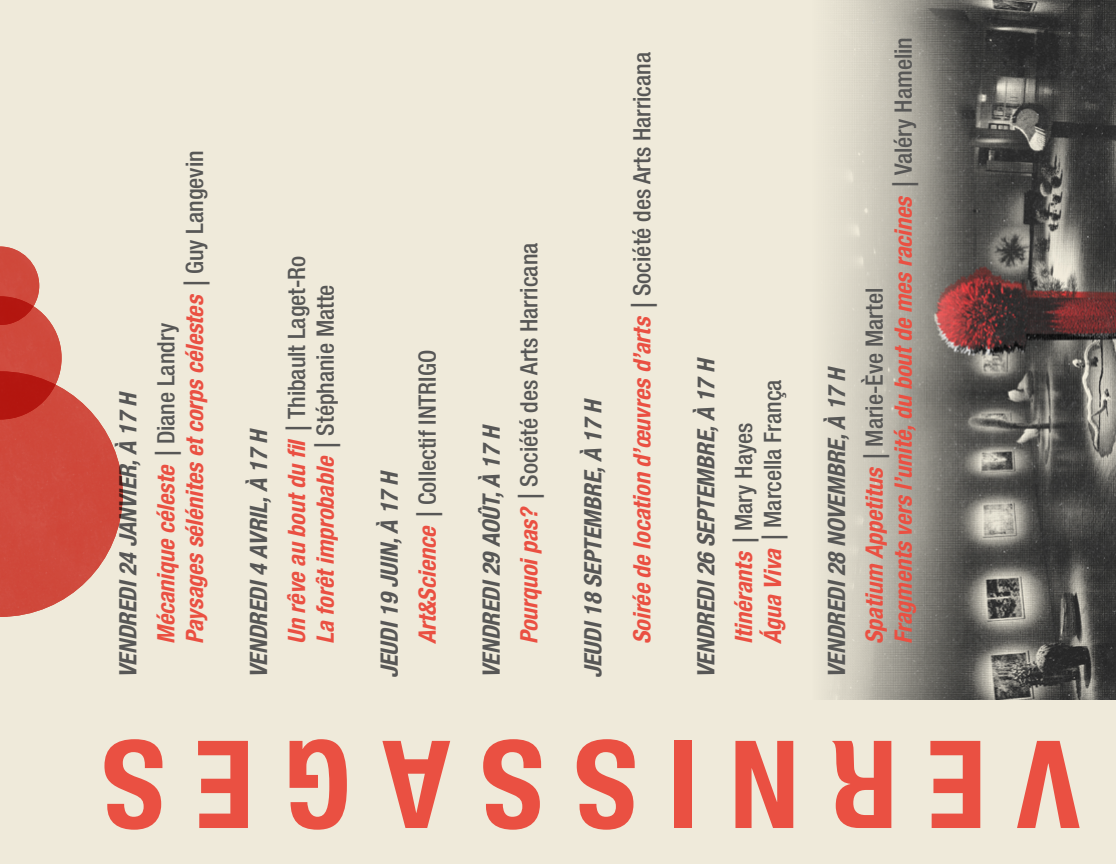
<style>
.page{position:relative;width:1116px;height:864px;background:#efeada}
.page>*{position:absolute;margin:0;border:0;box-sizing:border-box;transform-origin:0 0}
.t1{font:700 condensed 122px "Helvetica Neue LT Std";letter-spacing:.25em;color:#ea5042}
.t2{font:italic 700 condensed 24px/37.8px "Helvetica Neue LT Std";color:#575756}
.t3{font:italic 700 condensed 24px/49px "Helvetica Neue LT Std";color:#ea5042}
.t4{font:500 condensed 24px/37.8px "Helvetica Neue LT Std";color:#575756}
.s1{color:#575756}
.s2{font-weight:500;font-style:normal;color:#575756}
.s3{color:#ea5042}
.s4{font-weight:500;font-style:normal}
.s5{font-weight:700;font-style:italic}
.s6{font-weight:700;font-style:italic;color:#ea5042}
</style>
<div class="page">
<img style="left:826px;top:0;width:290px;height:700px">
<svg style="left:0;top:282px;width:123px;height:335px"></svg>
<img style="left:0;top:247px;width:39px;height:78px">
<p class="t3" style="left:170px;top:644px;width:495px;rotate:-90deg">Paysages sélénites et corps célestes <span class="s1">|</span> <span class="s2">Guy Langevin</span></p>
<p class="t2" style="left:109px;top:644px;width:323px;text-indent:-34px;rotate:-90deg">VENDREDI 24 JANVIER, À 17 H<br><span class="s3">Mécanique céleste</span> | <span class="s4">Diane Landry</span></p>
<p class="t2" style="left:240px;top:644px;width:390px;text-indent:-34px;rotate:-90deg">VENDREDI 4 AVRIL, À 17 H<br><span class="s3">Un rêve au bout du fil</span> | <span class="s4">Thibault Laget-Ro</span></p>
<p class="t3" style="left:301px;top:644px;width:361px;rotate:-90deg">La forêt improbable <span class="s1">|</span> <span class="s2">Stéphanie Matte</span></p>
<p class="t2" style="left:371px;top:644px;width:296px;text-indent:-34px;rotate:-90deg">JEUDI 19 JUIN, À 17 H<br><span class="s3">Art&amp;Science</span> | <span class="s4">Collectif INTRIGO</span></p>
<p class="t4" style="left:472px;top:644px;width:403px;text-indent:-34px;rotate:-90deg"><span class="s5">VENDREDI 29 AOÛT, À 17 H<br></span><span class="s6">Pourquoi pas?</span> <span class="s5">|</span> Société des Arts Harricana</p>
<p class="t3" style="left:569px;top:644px;width:594px;text-indent:-34px;rotate:-90deg"><span class="s1">JEUDI 18 SEPTEMBRE, À 17 H<br></span>Soirée de location d’œuvres d’arts <span class="s1">|</span> <span class="s2">Société des Arts Harricana</span></p>
<p class="t2" style="left:687px;top:644px;width:288px;text-indent:-34px;rotate:-90deg">VENDREDI 26 SEPTEMBRE, À 17 H<br><span class="s3">Itinérants</span> | <span class="s4">Mary Hayes</span></p>
<p class="t4" style="left:753px;top:644px;width:266px;rotate:-90deg"><span class="s6">Água Viva</span> <span class="s5">|</span> Marcella França</p>
<p class="t3" style="left:879px;top:644px;width:609px;rotate:-90deg">Fragments vers l’unité, du bout de mes racines <span class="s1">|</span> <span class="s2">Valéry Hamelin</span></p>
<p class="t2" style="left:818px;top:644px;width:358px;text-indent:-34px;rotate:-90deg">VENDREDI 28 NOVEMBRE, À 17 H<br><span class="s3">Spatium Appetitus</span> | <span class="s4">Marie-Ève Martel</span></p>
<h1 class="t1" style="left:1080px;top:858px;width:980px;rotate:-180deg">VERNISSAGES</h1>
</div>
